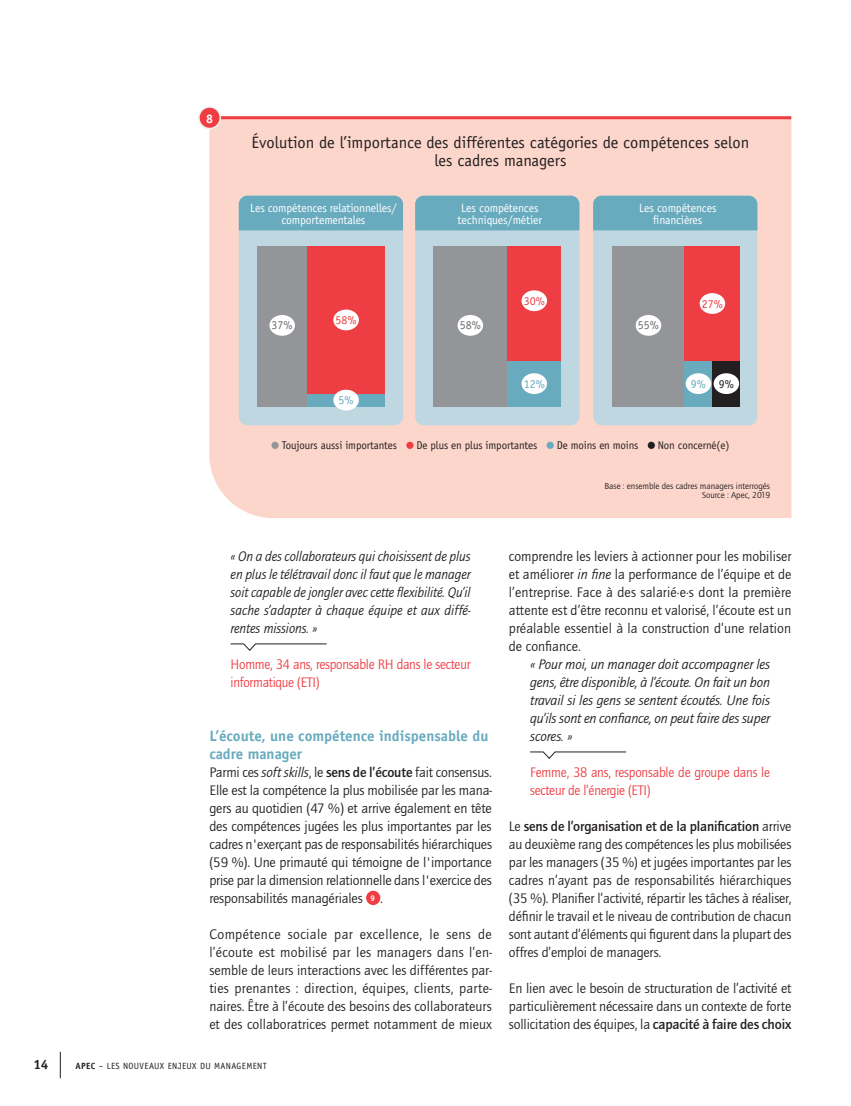
<style>
.page{position:relative;width:851px;height:1106px;background:#fff}
.page>*{position:absolute;margin:0;border:0;box-sizing:border-box;transform-origin:0 0}
.t1{font:16.5px/18px "Officina Sans";color:#231f20;text-align:center}
.t2{font:700 15px/18px "Officina Sans";color:#68abbf}
.t3{font:14.25px/18px "Quay Itc T";letter-spacing:-.01em;color:#231f20;text-align:justify}
.t4{font:italic 14.25px/18px "Quay Itc T";letter-spacing:-.005em;color:#231f20;text-align:justify;scale:.95 1}
.t5{font:italic 14.25px/18px "Quay Itc T";letter-spacing:-.005em;color:#231f20;text-align:justify}
.t6{font:14.25px/18px "Quay Itc T";letter-spacing:-.02em;color:#ee3d43;scale:.95 1}
.t7{font:700 13.5px "Officina Sans";color:#231f20}
.t8{font:700 12.3px "Officina Sans";color:#fff}
.t9{font:12px/12px "Officina Sans";letter-spacing:-.01em;color:#fff;text-align:center}
.t10{font:12px "Officina Sans";color:#6c6d70}
.t11{font:12px "Officina Sans";color:#ee3d43}
.t12{font:12px "Officina Sans";color:#68abbf}
.t13{font:11.25px "Officina Sans";letter-spacing:-.01em;color:#231f20}
.t14{font:9px/9px "Quay Itc T";color:#231f20;text-align:right}
.t15{font:9px "Officina Sans";letter-spacing:.04em;color:#231f20}
.s1{color:#231f20}
.s2{font-style:italic}
.s3{font-weight:700}
.s4{font-family:"Officina Sans";font-weight:700;font-size:8.25px;color:#fff}
</style>
<div class="page">
<svg style="left:60px;top:1051px;width:1px;height:27px"></svg>
<svg style="left:230px;top:643px;width:97px;height:8px"></svg>
<div style="left:366px;top:890px;width:14px;height:15px;background:#ee3d43;border-radius:50%"></div>
<svg style="left:530px;top:751px;width:97px;height:8px"></svg>
<div style="left:209px;top:119px;width:582px;height:399px;background:#fcd6cb"></div>
<hr style="left:209px;top:116px;width:582px;height:3px;background:#ee3d43">
<div style="left:199px;top:107px;width:21px;height:21px;background:#ee3d43;border-radius:50%"></div>
<div style="left:198px;top:106px;width:23px;height:23px;border:2px solid #eeeeef;border-radius:50%"></div>
<div style="left:239px;top:196px;width:164px;height:229px;background:#bfd7e1;border-radius:9px"></div>
<div style="left:415px;top:196px;width:164px;height:229px;background:#bfd7e1;border-radius:9px"></div>
<div style="left:593px;top:196px;width:164px;height:229px;background:#bfd7e1;border-radius:9px"></div>
<div style="left:239px;top:196px;width:164px;height:34px;background:#68abbf"></div>
<div style="left:415px;top:196px;width:164px;height:34px;background:#68abbf"></div>
<div style="left:593px;top:196px;width:164px;height:34px;background:#68abbf"></div>
<div style="left:257px;top:246px;width:50px;height:160px;background:#939598"></div>
<div style="left:307px;top:246px;width:77px;height:148px;background:#ee3d43"></div>
<div style="left:307px;top:394px;width:77px;height:12px;background:#68abbf"></div>
<div style="left:433px;top:246px;width:74px;height:160px;background:#939598"></div>
<div style="left:507px;top:246px;width:54px;height:115px;background:#ee3d43"></div>
<div style="left:507px;top:361px;width:54px;height:45px;background:#68abbf"></div>
<div style="left:612px;top:246px;width:72px;height:160px;background:#939598"></div>
<div style="left:684px;top:246px;width:56px;height:115px;background:#ee3d43"></div>
<div style="left:684px;top:361px;width:28px;height:45px;background:#68abbf"></div>
<div style="left:712px;top:361px;width:28px;height:45px;background:#231f20"></div>
<div style="left:271px;top:442px;width:7px;height:7px;background:#939598;border-radius:50%"></div>
<div style="left:406px;top:442px;width:7px;height:7px;background:#ee3d43;border-radius:50%"></div>
<div style="left:546px;top:442px;width:7px;height:7px;background:#68abbf;border-radius:50%"></div>
<div style="left:647px;top:442px;width:7px;height:7px;background:#231f20;border-radius:50%"></div>
<div style="left:269px;top:315px;width:26px;height:21px;background:#fff;border-radius:50%"></div>
<div style="left:457px;top:315px;width:26px;height:21px;background:#fff;border-radius:50%"></div>
<div style="left:635px;top:315px;width:26px;height:21px;background:#fff;border-radius:50%"></div>
<div style="left:333px;top:309px;width:26px;height:21px;background:#fff;border-radius:50%"></div>
<div style="left:521px;top:290px;width:26px;height:21px;background:#fff;border-radius:50%"></div>
<div style="left:699px;top:293px;width:26px;height:21px;background:#fff;border-radius:50%"></div>
<div style="left:333px;top:390px;width:26px;height:20px;background:#fff;border-radius:50%"></div>
<div style="left:521px;top:373px;width:26px;height:21px;background:#fff;border-radius:50%"></div>
<div style="left:685px;top:373px;width:26px;height:21px;background:#fff;border-radius:50%"></div>
<div style="left:713px;top:373px;width:26px;height:21px;background:#fff;border-radius:50%"></div>
<p class="t8" style="left:206px;top:111px;width:8px">8</p>
<p class="t1" style="left:251px;top:134px;width:499px">Évolution de l’importance des différentes catégories de compétences selon les cadres managers</p>
<p class="t9" style="left:250px;top:201px;width:148px">Les compétences relationnelles/ comportementales</p>
<p class="t9" style="left:457px;top:201px;width:86px;text-align:left">Les compétences techniques/métier</p>
<p class="t9" style="left:639px;top:201px;width:79px">Les compétences financières</p>
<p class="t11" style="left:523px;top:294px;width:23px">30%</p>
<p class="t11" style="left:701px;top:296px;width:23px">27%</p>
<p class="t11" style="left:335px;top:313px;width:23px">58%</p>
<p class="t10" style="left:271px;top:318px;width:23px">37%</p>
<p class="t10" style="left:459px;top:318px;width:23px">58%</p>
<p class="t10" style="left:637px;top:318px;width:23px">55%</p>
<p class="t12" style="left:338px;top:393px;width:17px">5%</p>
<p class="t12" style="left:523px;top:376px;width:23px">12%</p>
<p class="t12" style="left:690px;top:376px;width:45px">9% <span class="s1">9%</span></p>
<p class="t13" style="left:281px;top:438px;width:117px">Toujours aussi importantes</p>
<p class="t13" style="left:416px;top:438px;width:122px">De plus en plus importantes</p>
<p class="t13" style="left:556px;top:438px;width:83px">De moins en moins</p>
<p class="t13" style="left:657px;top:438px;width:73px">Non concerné(e)</p>
<p class="t14" style="left:604px;top:481px;width:167px">Base : ensemble des cadres managers interrogés<br>Source : Apec, 2019</p>
<p class="t4" style="left:230px;top:547px;width:254px">« On a des collaborateurs qui choisissent de plus en plus le télétravail donc il faut que le manager soit capable de jongler avec cette flexibilité. Qu’il sache s’adapter à chaque équipe et aux diffé&shy;rentes missions. »</p>
<p class="t6" style="left:230px;top:655px;width:254px">Homme, 34 ans, responsable RH dans le secteur informatique (ETI)</p>
<p class="t2" style="left:209px;top:726px;width:280px">L’écoute, une compétence indispensable du cadre manager</p>
<p class="t3" style="left:209px;top:763px;width:284px">Parmi ces <span class="s2">soft skills</span>, le <span class="s3">sens de l’écoute</span> fait consensus.<br>Elle est la compétence la plus mobilisée par les mana&shy;gers au quotidien (47 %) et arrive également en tête des compétences jugées les plus importantes par les cadres n'exerçant pas de responsabilités hiérarchiques (59 %). Une primauté qui témoigne de l'importance prise par la dimension relationnelle dans l'exercice des responsabilités managériales <span class="s4">9</span> .</p>
<p class="t3" style="left:209px;top:925px;width:284px">Compétence sociale par excellence, le sens de l’écoute est mobilisé par les managers dans l’en&shy;semble de leurs interactions avec les différentes par&shy;ties prenantes : direction, équipes, clients, parte&shy;naires. Être à l’écoute des besoins des collaborateurs et des collaboratrices permet notamment de mieux</p>
<p class="t7" style="left:33px;top:1055px;width:17px">14</p>
<p class="t15" style="left:76px;top:1060px;width:193px"><span class="s3">APEC</span> – LES NOUVEAUX ENJEUX DU MANAGEMENT</p>
<p class="t3" style="left:509px;top:547px;width:284px">comprendre les leviers à actionner pour les mobiliser et améliorer <span class="s2">in fine</span> la performance de l’équipe et de l’entreprise. Face à des salarié·e·s dont la première attente est d’être reconnu et valorisé, l’écoute est un préalable essentiel à la construction d’une relation de confiance.</p>
<p class="t5" style="left:530px;top:655px;width:241px">« Pour moi, un manager doit accompagner les gens, être disponible, à l’écoute. On fait un bon travail si les gens se sentent écoutés. Une fois qu’ils sont en confiance, on peut faire des super scores. »</p>
<p class="t6" style="left:530px;top:763px;width:254px">Femme, 38 ans, responsable de groupe dans le secteur de l’énergie (ETI)</p>
<p class="t3" style="left:509px;top:817px;width:284px">Le <span class="s3">sens de l’organisation et de la planification</span> arrive au deuxième rang des compétences les plus mobilisées par les managers (35 %) et jugées importantes par les cadres n’ayant pas de responsabilités hiérarchiques (35 %). Planifier l’activité, répartir les tâches à réaliser, définir le travail et le niveau de contribution de chacun sont autant d’éléments qui figurent dans la plupart des offres d’emploi de managers.</p>
<p class="t3" style="left:509px;top:979px;width:284px">En lien avec le besoin de structuration de l’activité et particulièrement nécessaire dans un contexte de forte sollicitation des équipes, la <span class="s3">capacité à faire des choix</span></p>
</div>
